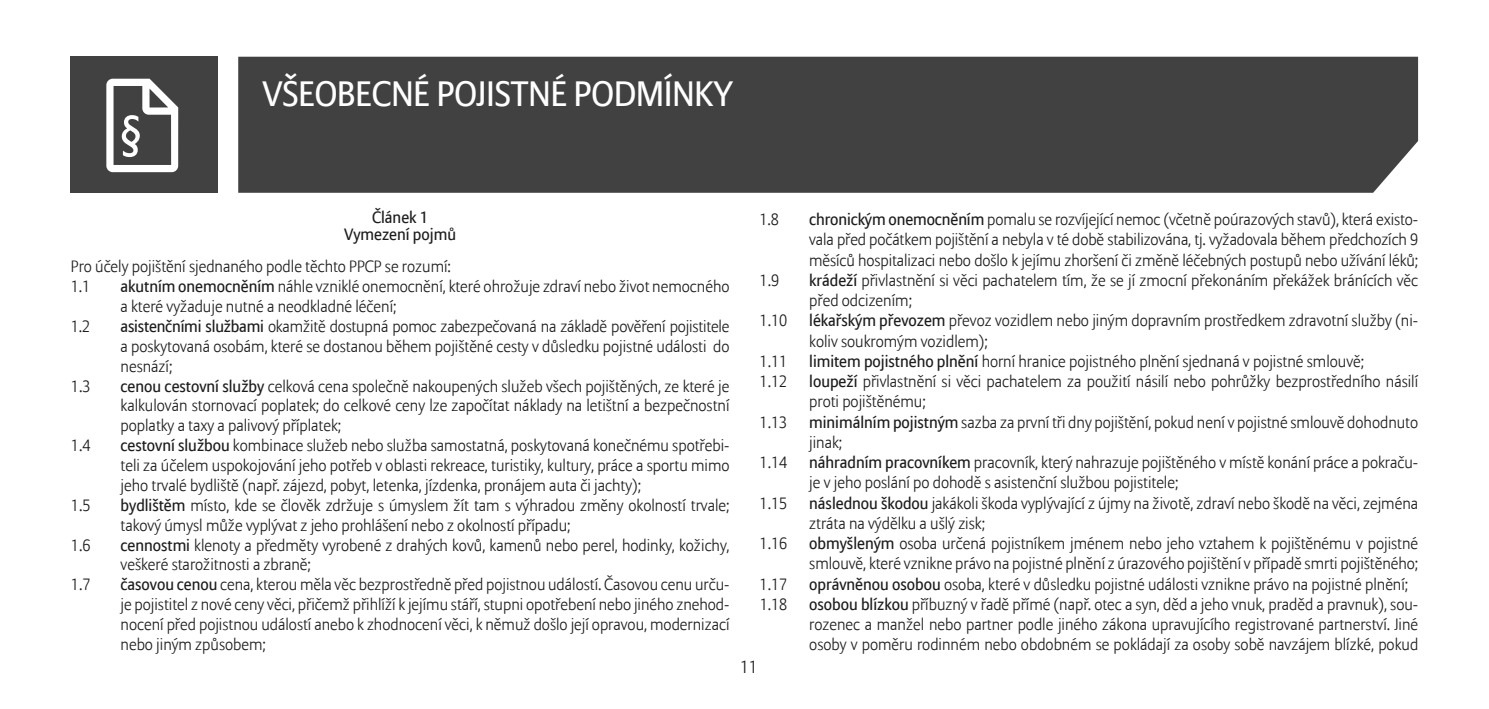
<style>
.page{position:relative;width:1489px;height:709px;background:#fff}
.page>*{position:absolute;margin:0;border:0;box-sizing:border-box;transform-origin:0 0}
.t1{font:35px "Allianz Sans";color:#fff}
.t2{font:300 17.5px "Allianz Sans";color:#1c1c1c}
.t3{font:300 16.25px/20.2px "Allianz Sans";color:#1c1c1c}
.t4{font:16.25px/17.5px "Allianz Sans";color:#1c1c1c;text-align:center}
.s1{font-weight:400}
</style>
<div class="page">
<div style="left:238px;top:57px;width:1179px;height:136px;background:#414141"></div>
<div style="left:71px;top:57px;width:147px;height:136px;background:#414141"></div>
<svg style="left:106px;top:79px;width:72px;height:93px"></svg>
<h1 class="t1" style="left:262px;top:72px;width:472px">VŠEOBECNÉ POJISTNÉ PODMÍNKY</h1>
<p class="t4" style="left:344px;top:209px;width:113px">Článek 1<br>Vymezení pojmů</p>
<p class="t3" style="left:71px;top:257px;width:381px">Pro účely pojištění sjednaného podle těchto PPCP se rozumí:<br>1.1</p>
<p class="t3" style="left:120px;top:277px;width:610px"><span class="s1">akutním onemocněním</span> náhle vzniklé onemocnění, které ohrožuje zdraví nebo život nemocného a které vyžaduje nutné a neodkladné léčení;</p>
<p class="t3" style="left:71px;top:317px;width:21px">1.2</p>
<p class="t3" style="left:120px;top:317px;width:610px;text-align:justify"><span class="s1">asistenčními službami</span> okamžitě dostupná pomoc zabezpečovaná na základě pověření pojistitele a poskytovaná osobám, které se dostanou během pojištěné cesty v důsledku pojistné události do nesnází;</p>
<p class="t3" style="left:71px;top:376px;width:21px">1.3</p>
<p class="t3" style="left:120px;top:377px;width:610px;text-align:justify"><span class="s1">cenou cestovní služby</span> celková cena společně nakoupených služeb všech pojištěných, ze které je kalkulován stornovací poplatek; do celkové ceny lze započítat náklady na letištní a bezpečnostní poplatky a taxy a palivový příplatek;</p>
<p class="t3" style="left:71px;top:436px;width:21px">1.4</p>
<p class="t3" style="left:120px;top:436px;width:610px;text-align:justify"><span class="s1">cestovní službou</span> kombinace služeb nebo služba samostatná, poskytovaná konečnému spotřebi&shy;teli za účelem uspokojování jeho potřeb v oblasti rekreace, turistiky, kultury, práce a sportu mimo jeho trvalé bydliště (např. zájezd, pobyt, letenka, jízdenka, pronájem auta či jachty);</p>
<p class="t3" style="left:71px;top:496px;width:21px">1.5</p>
<p class="t3" style="left:120px;top:496px;width:610px"><span class="s1">bydlištěm</span> místo, kde se člověk zdržuje s úmyslem žít tam s výhradou změny okolností trvale; takový úmysl může vyplývat z jeho prohlášení nebo z okolností případu;</p>
<p class="t3" style="left:71px;top:535px;width:21px">1.6</p>
<p class="t3" style="left:120px;top:535px;width:610px"><span class="s1">cennostmi</span> klenoty a předměty vyrobené z drahých kovů, kamenů nebo perel, hodinky, kožichy, veškeré starožitnosti a zbraně;</p>
<p class="t3" style="left:71px;top:575px;width:21px">1.7</p>
<p class="t3" style="left:121px;top:575px;width:610px;text-align:justify"><span class="s1">časovou cenou</span> cena, kterou měla věc bezprostředně před pojistnou událostí. Časovou cenu urču&shy;je pojistitel z nové ceny věci, přičemž přihlíží k jejímu stáří, stupni opotřebení nebo jiného znehod&shy;nocení před pojistnou událostí anebo k zhodnocení věci, k němuž došlo její opravou, modernizací nebo jiným způsobem;</p>
<p class="t3" style="left:759px;top:210px;width:21px">1.8</p>
<p class="t3" style="left:809px;top:210px;width:610px;text-align:justify"><span class="s1">chronickým onemocněním</span> pomalu se rozvíjející nemoc (včetně poúrazových stavů), která existo&shy;vala před počátkem pojištění a nebyla v té době stabilizována, tj. vyžadovala během předchozích 9 měsíců hospitalizaci nebo došlo k jejímu zhoršení či změně léčebných postupů nebo užívání léků;</p>
<p class="t3" style="left:759px;top:271px;width:21px">1.9</p>
<p class="t3" style="left:809px;top:271px;width:610px"><span class="s1">krádeží</span> přivlastnění si věci pachatelem tím, že se jí zmocní překonáním překážek bránících věc před odcizením;</p>
<p class="t3" style="left:759px;top:311px;width:29px">1.10</p>
<p class="t3" style="left:809px;top:311px;width:610px"><span class="s1">lékařským převozem</span> převoz vozidlem nebo jiným dopravním prostředkem zdravotní služby (ni&shy;koliv soukromým vozidlem);</p>
<p class="t3" style="left:759px;top:352px;width:29px">1.11</p>
<p class="t3" style="left:809px;top:352px;width:556px"><span class="s1">limitem pojistného plnění</span> horní hranice pojistného plnění sjednaná v pojistné smlouvě;</p>
<p class="t3" style="left:759px;top:372px;width:29px">1.12</p>
<p class="t3" style="left:809px;top:372px;width:610px"><span class="s1">loupeží</span> přivlastnění si věci pachatelem za použití násilí nebo pohrůžky bezprostředního násilí proti pojištěnému;</p>
<p class="t3" style="left:759px;top:412px;width:29px">1.13</p>
<p class="t3" style="left:809px;top:412px;width:610px"><span class="s1">minimálním pojistným</span> sazba za první tři dny pojištění, pokud není v pojistné smlouvě dohodnuto jinak;</p>
<p class="t3" style="left:759px;top:453px;width:29px">1.14</p>
<p class="t3" style="left:809px;top:453px;width:610px"><span class="s1">náhradním pracovníkem</span> pracovník, který nahrazuje pojištěného v místě konání práce a pokraču&shy;je v jeho poslání po dohodě s asistenční službou pojistitele;</p>
<p class="t3" style="left:759px;top:493px;width:29px">1.15</p>
<p class="t3" style="left:809px;top:493px;width:610px"><span class="s1">následnou škodou</span> jakákoli škoda vyplývající z újmy na životě, zdraví nebo škodě na věci, zejména ztráta na výdělku a ušlý zisk;</p>
<p class="t3" style="left:759px;top:534px;width:29px">1.16</p>
<p class="t3" style="left:809px;top:534px;width:610px"><span class="s1">obmyšleným</span> osoba určená pojistníkem jménem nebo jeho vztahem k pojištěnému v pojistné smlouvě, které vznikne právo na pojistné plnění z úrazového pojištění v případě smrti pojištěného;</p>
<p class="t3" style="left:759px;top:574px;width:29px">1.17</p>
<p class="t3" style="left:809px;top:574px;width:600px"><span class="s1">oprávněnou osobou</span> osoba, které v důsledku pojistné události vznikne právo na pojistné plnění;</p>
<p class="t3" style="left:759px;top:594px;width:29px">1.18</p>
<p class="t3" style="left:809px;top:594px;width:610px;text-align:justify"><span class="s1">osobou blízkou</span> příbuzný v řadě přímé (např. otec a syn, děd a jeho vnuk, praděd a pravnuk), sou&shy;rozenec a manžel nebo partner podle jiného zákona upravujícího registrované partnerství. Jiné osoby v poměru rodinném nebo obdobném se pokládají za osoby sobě navzájem blízké, pokud</p>
<p class="t2" style="left:740px;top:656px;width:19px">11</p>
</div>
